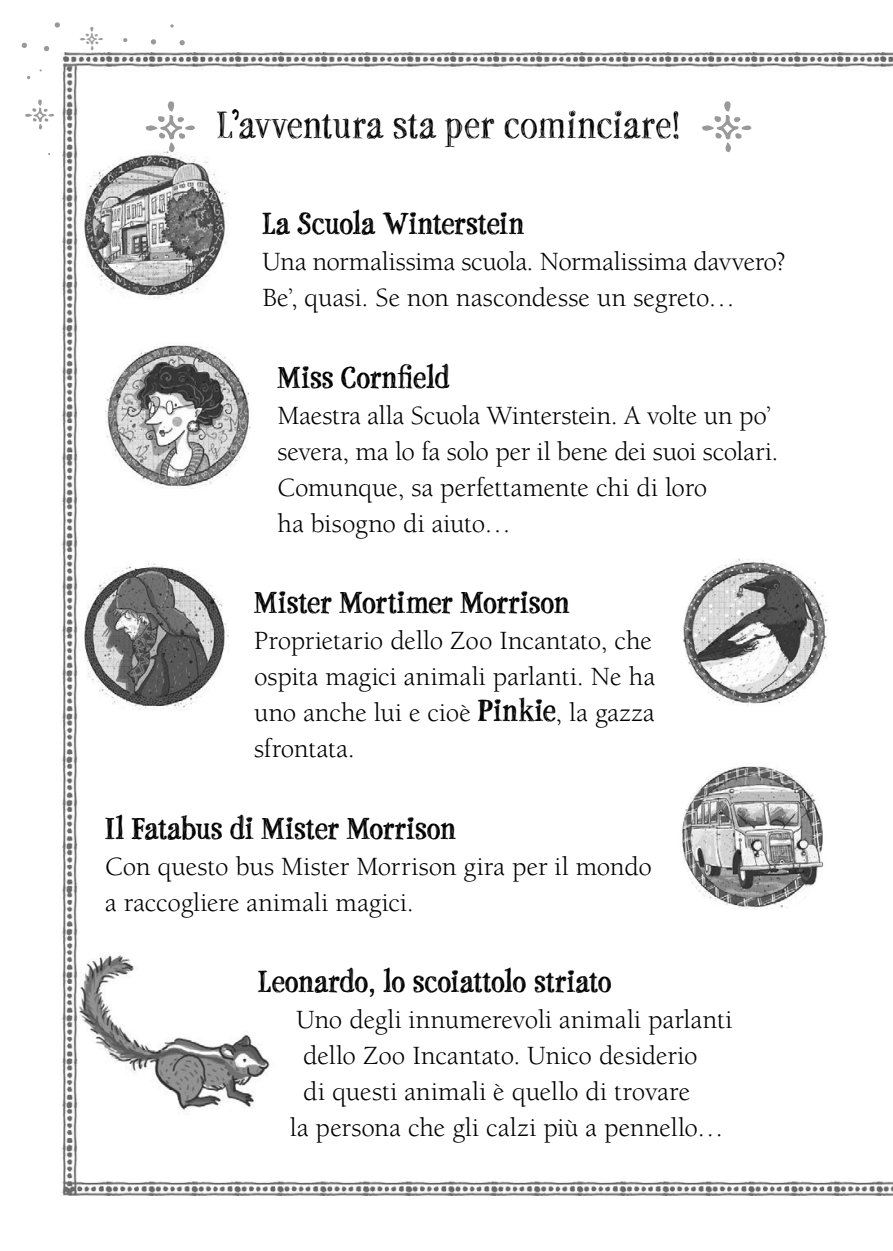
<style>
.page{position:relative;width:893px;height:1251px;background:#fff}
.page>*{position:absolute;margin:0;border:0;box-sizing:border-box;transform-origin:0 0}
.t1{font:91.35px "Goodlife Extras";color:#999}
.t2{font:53.77px "Goodlife Extras";color:#999}
.t3{font:42.07px "Goodlife Extras";color:#999}
.t4{font:41.85px "P22 Stanyan";letter-spacing:.01em;color:#000}
.t5{font:700 33.75px "P22 Stanyan";color:#000}
.t6{font:27px/36px "Berkeley Std";color:#000}
.s1{font-size:91.35px}
.s2{font-family:"Aunt Mildred MVB Rg LF"}
.s3{font-family:"P22 Stanyan";font-weight:700;font-size:33.75px}
</style>
<div class="page">
<img style="left:60px;top:53px;width:833px;height:1142px">
<img style="left:105px;top:342px;width:147px;height:146px">
<img style="left:680px;top:762px;width:146px;height:146px">
<img style="left:682px;top:558px;width:146px;height:147px">
<svg style="left:151px;top:39px;width:5px;height:5px"></svg>
<svg style="left:55px;top:22px;width:5px;height:6px"></svg>
<svg style="left:180px;top:40px;width:5px;height:5px"></svg>
<svg style="left:22px;top:43px;width:5px;height:5px"></svg>
<svg style="left:44px;top:46px;width:5px;height:5px"></svg>
<svg style="left:123px;top:38px;width:4px;height:4px"></svg>
<svg style="left:170px;top:24px;width:4px;height:4px"></svg>
<h3 class="t3" style="left:78px;top:13px;width:28px">*</h3>
<h2 class="t2" style="left:22px;top:82px;width:179px">* <span class="s1">*</span></h2>
<h1 class="t1" style="left:697px;top:71px;width:60px">*</h1>
<h3 class="t4" style="left:217px;top:99px;width:465px">L<span class="s2">’</span>avventura sta per cominciare!</h3>
<p class="t5" style="left:263px;top:203px;width:263px">La Scuola Winterstein</p>
<p class="t6" style="left:263px;top:246px;width:525px">Una normalissima scuola. Normalissima davvero?<br>Be’, quasi. Se non nascondesse un segreto…</p>
<p class="t5" style="left:278px;top:356px;width:174px">Miss Cornfield</p>
<p class="t6" style="left:278px;top:399px;width:502px">Maestra alla Scuola Winterstein. A volte un po’ severa, ma lo fa solo per il bene dei suoi scolari.<br>Comunque, sa perfettamente chi di loro<br>ha bisogno di aiuto…</p>
<p class="t5" style="left:254px;top:581px;width:317px">Mister Mortimer Morrison</p>
<p class="t6" style="left:254px;top:625px;width:403px">Proprietario dello Zoo Incantato, che ospita magici animali parlanti. Ne ha uno anche lui e cioè <span class="s3">Pinkie</span>, la gazza sfrontata.</p>
<p class="t5" style="left:105px;top:807px;width:352px">Il Fatabus di Mister Morrison</p>
<p class="t6" style="left:105px;top:850px;width:548px">Con questo bus Mister Morrison gira per il mondo a raccogliere animali magici.</p>
<p class="t5" style="left:258px;top:960px;width:355px">Leonardo, lo scoiattolo striato</p>
<p class="t6" style="left:297px;top:1003px;width:437px">Uno degli innumerevoli animali parlanti</p>
<p class="t6" style="left:303px;top:1039px;width:396px">dello Zoo Incantato. Unico desiderio</p>
<p class="t6" style="left:303px;top:1075px;width:388px">di questi animali è quello di trovare</p>
<p class="t6" style="left:290px;top:1111px;width:435px">la persona che gli calzi più a pennello…</p>
</div>
